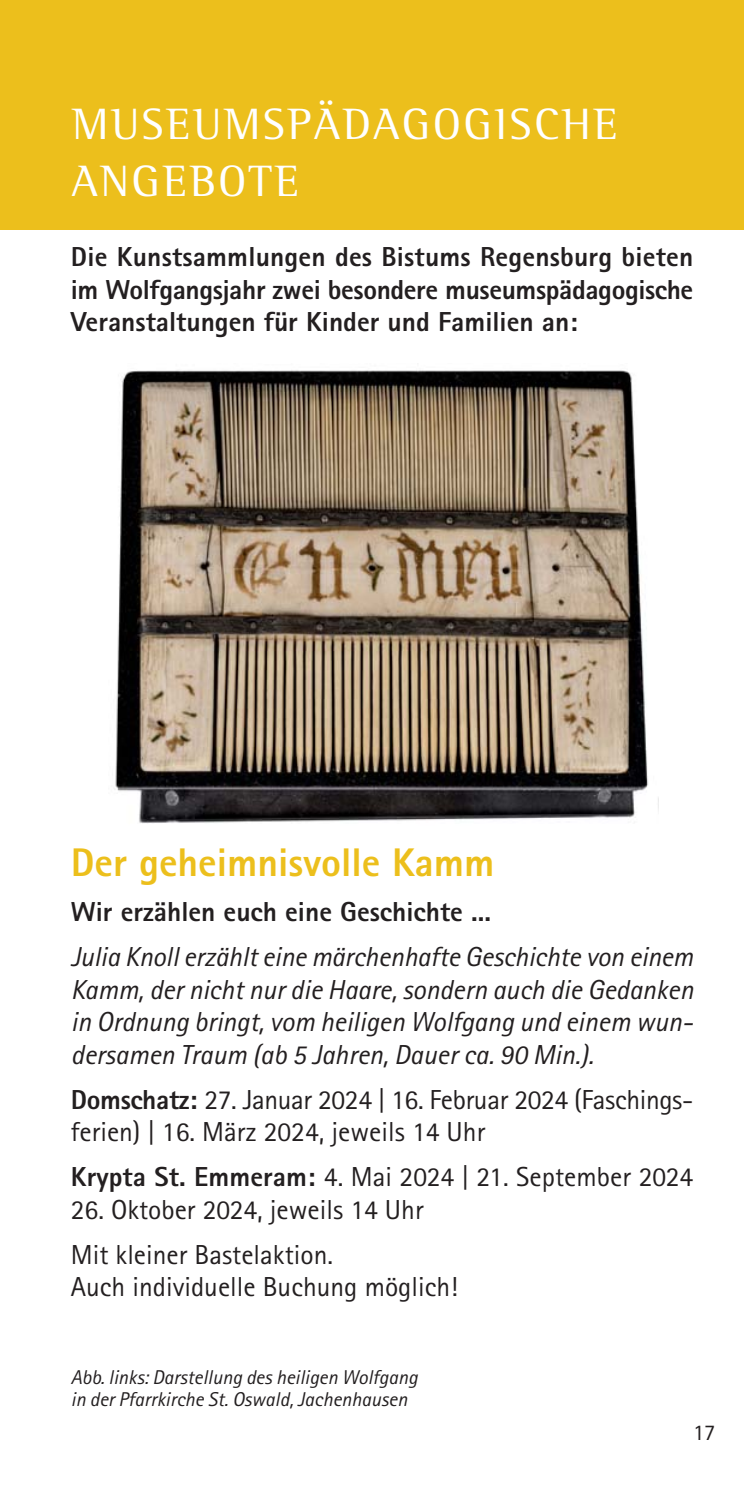
<style>
.page{position:relative;width:744px;height:1491px;background:#fff}
.page>*{position:absolute;margin:0;border:0;box-sizing:border-box;transform-origin:0 0}
.t1{font:45px/56.8px "Rotis Semi Serif";letter-spacing:.055em;color:#fff}
.t2{font:800 40px "Rotis Sans Serif";color:#ecbf1c}
.t3{font:27.5px/32.5px "Rotis Sans Serif";color:#231f20}
.t4{font:italic 27.5px/32.5px "Rotis Sans Serif";color:#231f20;text-align:justify}
.t5{font:800 27.5px/32.5px "Rotis Sans Serif";color:#231f20;text-align:justify}
.t6{font:22.5px "Rotis Sans Serif";color:#231f20}
.t7{font:italic 20px/22.5px "Rotis Sans Serif";color:#231f20}
.s1{font-weight:800}
</style>
<div class="page">
<div style="left:0;top:0;width:744px;height:229px;background:#ecbf1c"></div>
<img style="left:115px;top:370px;width:533px;height:454px">
<h1 class="t1" style="left:72px;top:100px;width:547px">MUSEUMSPÄDAGOGISCHE<br>ANGEBOTE</h1>
<p class="t5" style="left:71px;top:243px;width:624px">Die Kunstsammlungen des Bistums Regensburg bieten im Wolfgangsjahr zwei besondere museumspädagogische Veranstaltungen für Kinder und Familien an:</p>
<h2 class="t2" style="left:71px;top:849px;width:425px">Der geheimnisvolle Kamm</h2>
<p class="t5" style="left:71px;top:898px;width:422px">Wir erzählen euch eine Geschichte ...</p>
<p class="t4" style="left:71px;top:943px;width:624px">Julia Knoll erzählt eine märchenhafte Geschichte von einem Kamm, der nicht nur die Haare, sondern auch die Gedanken in Ordnung bringt, vom heiligen Wolfgang und einem wun&shy;dersamen Traum (ab 5 Jahren, Dauer ca. 90 Min.).</p>
<p class="t3" style="left:71px;top:1086px;width:624px"><span class="s1">Domschatz:</span> 27. Januar 2024 | 16. Februar 2024 (Faschings&shy;ferien) | 16. März 2024, jeweils 14 Uhr</p>
<p class="t3" style="left:71px;top:1163px;width:624px"><span class="s1">Krypta St. Emmeram:</span> 4. Mai 2024 | 21. September 2024</p>
<p class="t3" style="left:71px;top:1190px;width:354px;line-height:45px">26. Oktober 2024, jeweils 14 Uhr<br>Mit kleiner Bastelaktion.</p>
<p class="t3" style="left:71px;top:1273px;width:389px">Auch individuelle Buchung möglich!</p>
<p class="t7" style="left:71px;top:1368px;width:348px">Abb. links: Darstellung des heiligen Wolfgang in der Pfarrkirche St. Oswald, Jachenhausen</p>
<p class="t6" style="left:693px;top:1424px;width:24px">17</p>
</div>
